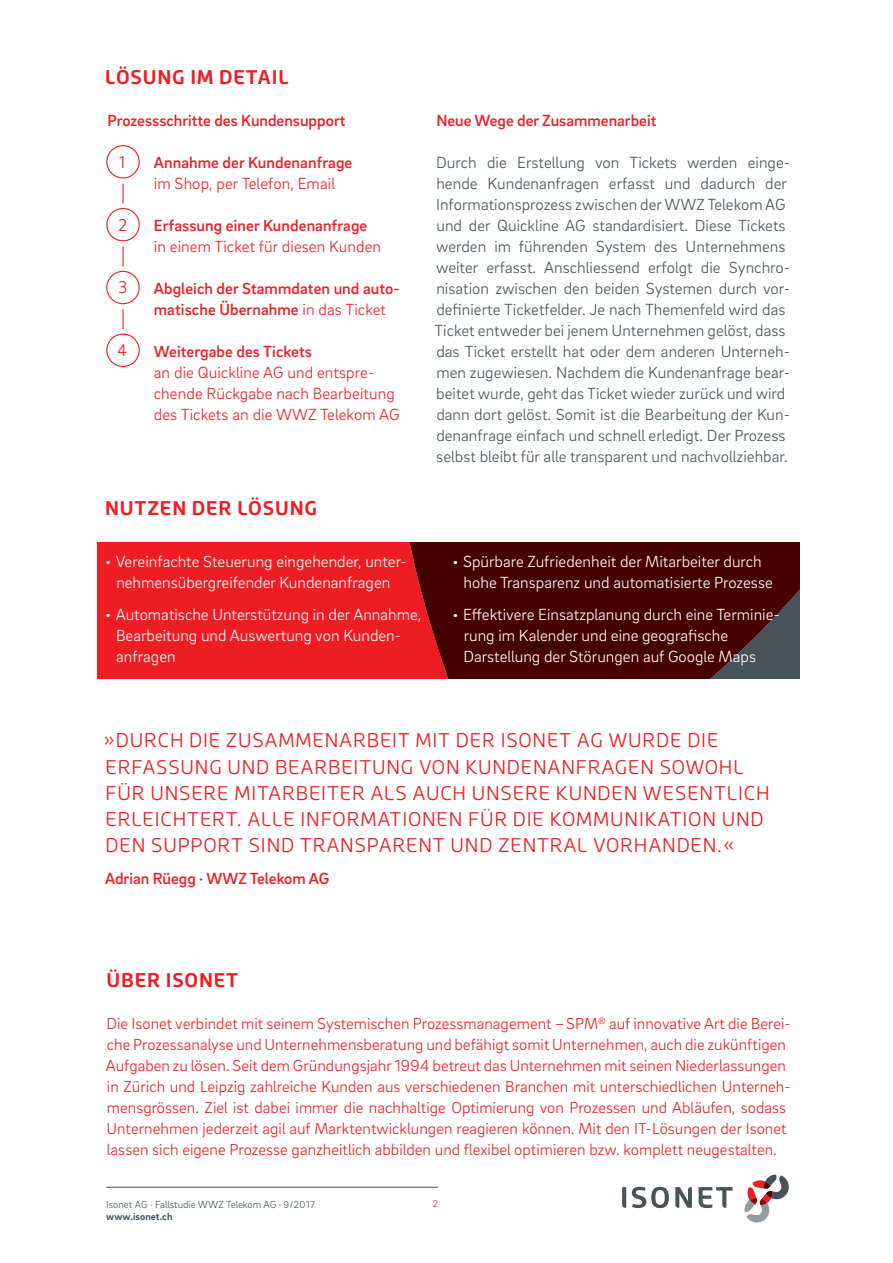
<style>
.page{position:relative;width:893px;height:1263px;background:#fff}
.page>*{position:absolute;margin:0;border:0;box-sizing:border-box;transform-origin:0 0}
.t1{font:300 19.5px/26.2px "Roihu";letter-spacing:.04em;color:#ee1d23}
.t2{font:700 19.5px "Roihu";letter-spacing:.04em;color:#ee1d23}
.t3{font:300 16.5px/21px "Brix Sans";color:#475359}
.t4{font:300 16.5px/21px "Brix Sans";color:#fff}
.t5{font:500 16.5px/21px "Brix Sans";letter-spacing:.005em;color:#ee1d23}
.t6{font:300 16.5px/21px "Brix Sans";letter-spacing:.005em;color:#ee1d23}
.t7{font:300 16.5px "Roihu";color:#ee1d23}
.t8{font:300 16.35px/21px "Brix Sans";color:#ee1d23}
.t9{font:300 10.5px/12.6px "Brix Sans";color:#475359}
.t10{font:300 10.2px "Brix Sans";color:#ee1d23}
.s1{font-weight:300}
.s2{font-size:10.2px}
.s3{font-weight:700}
</style>
<div class="page">
<hr style="left:106px;top:1187px;width:332px;height:1px;background:#475359">
<svg style="left:632px;top:1187px;width:37px;height:21px"></svg>
<svg style="left:622px;top:1187px;width:4px;height:21px"></svg>
<svg style="left:675px;top:1187px;width:17px;height:21px"></svg>
<svg style="left:699px;top:1187px;width:34px;height:21px"></svg>
<svg style="left:744px;top:1174px;width:45px;height:48px"></svg>
<div style="left:106px;top:145px;width:34px;height:34px;border:1px solid #ee1d23;border-radius:50%"></div>
<div style="left:106px;top:271px;width:34px;height:33px;border:1px solid #ee1d23;border-radius:50%"></div>
<div style="left:106px;top:334px;width:34px;height:33px;border:1px solid #ee1d23;border-radius:50%"></div>
<div style="left:106px;top:208px;width:34px;height:33px;border:1px solid #ee1d23;border-radius:50%"></div>
<hr style="left:122px;top:184px;width:2px;height:20px;background:#ee1d23">
<hr style="left:122px;top:246px;width:2px;height:20px;background:#ee1d23">
<hr style="left:122px;top:309px;width:2px;height:20px;background:#ee1d23">
<div style="left:98px;top:542px;width:284px;height:136px;background:#ee1d23"></div>
<svg style="left:382px;top:542px;width:417px;height:136px;background:#590809"></svg>
<p class="t2" style="left:105px;top:66px;width:185px">LÖSUNG IM DETAIL</p>
<p class="t5" style="left:107px;top:109px;width:240px">Prozessschritte des Kundensupport</p>
<p class="t7" style="left:119px;top:152px;width:8px">1</p>
<p class="t5" style="left:154px;top:151px;width:200px">Annahme der Kundenanfrage</p>
<p class="t6" style="left:154px;top:172px;width:183px">im Shop, per Telefon, Email</p>
<p class="t5" style="left:154px;top:214px;width:215px">Erfassung einer Kundenanfrage</p>
<p class="t6" style="left:154px;top:235px;width:229px">in einem Ticket für diesen Kunden</p>
<p class="t5" style="left:154px;top:277px;width:248px">Abgleich der Stammdaten und auto&shy;matische Übernahme <span class="s1">in das Ticket</span></p>
<p class="t5" style="left:154px;top:340px;width:160px">Weitergabe des Tickets</p>
<p class="t6" style="left:154px;top:361px;width:247px">an die Quickline AG und entspre&shy;chende Rückgabe nach Bearbeitung des Tickets an die WWZ Telekom AG</p>
<p class="t7" style="left:118px;top:215px;width:11px">2</p>
<p class="t7" style="left:119px;top:278px;width:10px">3</p>
<p class="t7" style="left:118px;top:341px;width:11px">4</p>
<p class="t2" style="left:105px;top:496px;width:213px">NUTZEN DER LÖSUNG</p>
<p class="t5" style="left:436px;top:109px;width:222px">Neue Wege der Zusammenarbeit</p>
<p class="t3" style="left:434px;top:151px;width:357px">Durch die Erstellung von Tickets werden einge&shy;hende Kundenanfragen erfasst und dadurch der Informationsprozess zwischen der WWZ Telekom AG und der Quickline AG standardisiert. Diese Tickets werden im führenden System des Unternehmens weiter erfasst. Anschliessend erfolgt die Synchro&shy;nisation zwischen den beiden Systemen durch vor&shy;definierte Ticketfelder. Je nach Themenfeld wird das Ticket entweder bei jenem Unternehmen gelöst, dass das Ticket erstellt hat oder dem anderen Unterneh&shy;men zugewiesen. Nachdem die Kundenanfrage bear&shy;beitet wurde, geht das Ticket wieder zurück und wird dann dort gelöst. Somit ist die Bearbeitung der Kun&shy;denanfrage einfach und schnell erledigt. Der Prozess selbst bleibt für alle transparent und nachvollziehbar.</p>
<p class="t4" style="left:105px;top:550px;width:303px;text-align:center">• Vereinfachte Steuerung eingehender, unter&shy;nehmensübergreifender Kundenanfragen</p>
<p class="t4" style="left:116px;top:603px;width:307px;text-indent:-11px">• Automatische Unterstützung in der Annahme,<br>Bearbeitung und Auswertung von Kunden&shy;anfragen</p>
<p class="t4" style="left:464px;top:550px;width:311px;text-indent:-11px">• Spürbare Zufriedenheit der Mitarbeiter durch hohe Transparenz und automatisierte Prozesse</p>
<p class="t4" style="left:463px;top:603px;width:318px;text-indent:-11px">• Effektivere Einsatzplanung durch eine Terminie&shy;rung im Kalender und eine geografische<br>Darstellung der Störungen auf Google Maps</p>
<p class="t1" style="left:104px;top:727px;width:667px">»DURCH DIE ZUSAMMENARBEIT MIT DER ISONET AG WURDE DIE ERFASSUNG UND BEARBEITUNG VON KUNDENANFRAGEN SOWOHL FÜR UNSERE MITARBEITER ALS AUCH UNSERE KUNDEN WESENTLICH ERLEICHTERT. ALLE INFORMATIONEN FÜR DIE KOMMUNIKATION UND DEN SUPPORT SIND TRANSPARENT UND ZENTRAL VORHANDEN.«</p>
<p class="t5" style="left:105px;top:867px;width:226px">Adrian Rüegg · WWZ Telekom AG</p>
<p class="t2" style="left:107px;top:969px;width:133px">ÜBER ISONET</p>
<p class="t8" style="left:106px;top:1012px;width:686px">Die Isonet verbindet mit seinem Systemischen Prozessmanagement – SPM<sup>®</sup> auf innovative Art die Berei&shy;che Prozessanalyse und Unternehmensberatung und befähigt somit Unternehmen, auch die zukünftigen Aufgaben zu lösen. Seit dem Gründungsjahr 1994 betreut das Unternehmen mit seinen Niederlassungen in Zürich und Leipzig zahlreiche Kunden aus verschiedenen Branchen mit unterschiedlichen Unterneh&shy;mensgrössen. Ziel ist dabei immer die nachhaltige Optimierung von Prozessen und Abläufen, sodass Unternehmen jederzeit agil auf Marktentwicklungen reagieren können. Mit den IT-Lösungen der Isonet lassen sich eigene Prozesse ganzheitlich abbilden und flexibel optimieren bzw. komplett neugestalten.</p>
<p class="t9" style="left:106px;top:1197px;width:210px">Isonet <span class="s2">AG</span> · Fallstudie WWZ Telekom AG · <span class="s2">9/2017 </span><span class="s3">www.isonet.ch</span></p>
<p class="t10" style="left:433px;top:1197px;width:7px">2</p>
</div>
